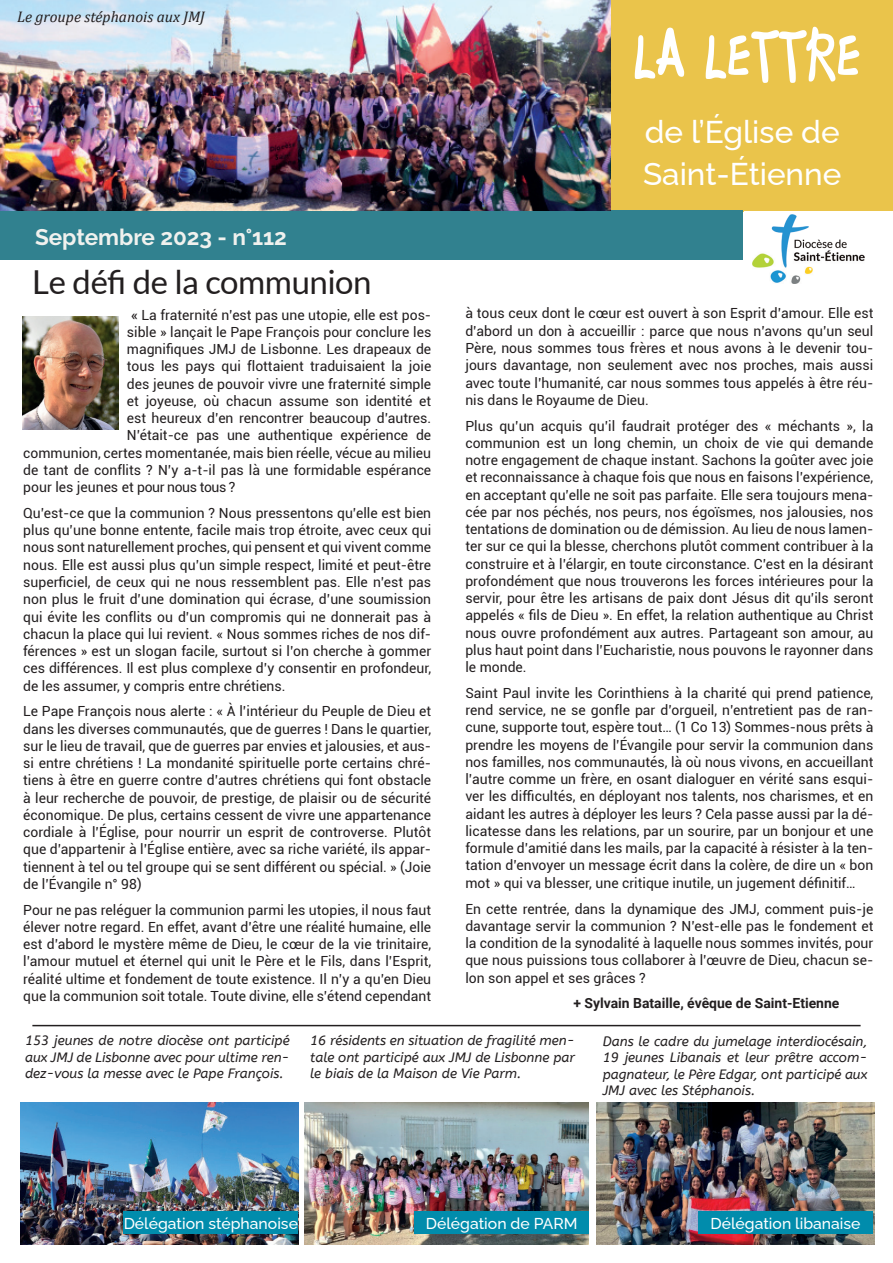
<style>
.page{position:relative;width:893px;height:1263px;background:#fff}
.page>*{position:absolute;margin:0;border:0;box-sizing:border-box;transform-origin:0 0}
.t1{font:700 72px "Boopee";color:#fff}
.t2{font:33px "Lato";letter-spacing:-.01em;color:#231f20}
.t3{font:500 31.5px/42px "Raleway";color:#fff}
.t4{font:700 22.5px "Raleway";color:#f0f1ee}
.t5{font:500 15.75px "Raleway";color:#fff}
.t6{font:italic 15.45px "Cambria";color:#231f20}
.t7{font:13.95px/17.2px "Roboto";color:#231f20;text-align:justify}
.t8{font:700 13.95px "Roboto";color:#231f20}
.t9{font:italic 13.5px/16.2px "A Bee Zee";color:#231f20;text-align:justify}
.s1{font-weight:500}
</style>
<div class="page">
<div style="left:587px;top:0;width:306px;height:211px;background:#eac44b"></div>
<img style="left:753px;top:215px;width:111px;height:68px">
<div style="left:0;top:211px;width:742px;height:49px;background:#31818f"></div>
<img style="left:0;top:0;width:610px;height:211px">
<img style="left:22px;top:316px;width:96px;height:113px">
<img style="left:21px;top:1102px;width:277px;height:143px">
<img style="left:596px;top:1102px;width:278px;height:143px">
<img style="left:304px;top:1102px;width:285px;height:143px">
<div style="left:698px;top:1211px;width:175px;height:22px;background:#018cac"></div>
<div style="left:415px;top:1211px;width:174px;height:22px;background:#018cac"></div>
<div style="left:124px;top:1211px;width:174px;height:22px;background:#018cac"></div>
<hr style="left:32px;top:1025px;width:829px;height:1px;background:#231f20">
<p class="t6" style="left:17px;top:5px;width:189px">Le groupe stéphanois aux JMJ</p>
<h3 class="t4" style="left:35px;top:224px;width:253px">Septembre 2023 - n°112</h3>
<h2 class="t2" style="left:32px;top:263px;width:341px">Le défi de la communion</h2>
<p class="t7" style="left:131px;top:305px;width:302px"><span class="s1">«</span> La fraternité n’est pas une utopie, elle est pos-</p>
<p class="t7" style="left:127px;top:323px;width:306px">sible » lançait le Pape François pour conclure les</p>
<p class="t7" style="left:127px;top:340px;width:306px">magnifiques JMJ de Lisbonne. Les drapeaux de</p>
<p class="t7" style="left:127px;top:357px;width:306px">tous les pays qui flottaient traduisaient la joie</p>
<p class="t7" style="left:127px;top:375px;width:306px">des jeunes de pouvoir vivre une fraternité simple</p>
<p class="t7" style="left:127px;top:392px;width:306px">et joyeuse, où chacun assume son identité et</p>
<p class="t7" style="left:127px;top:409px;width:306px">est heureux d’en rencontrer beaucoup d’autres.</p>
<p class="t7" style="left:127px;top:426px;width:306px">N’était-ce pas une authentique expérience de</p>
<p class="t7" style="left:23px;top:444px;width:409px">communion, certes momentanée, mais bien réelle, vécue au milieu</p>
<p class="t7" style="left:23px;top:461px;width:410px">de tant de conflits ? N’y a-t-il pas là une formidable espérance</p>
<p class="t7" style="left:23px;top:478px;width:214px">pour les jeunes et pour nous tous ?</p>
<p class="t7" style="left:23px;top:504px;width:409px">Qu’est-ce que la communion ? Nous pressentons qu’elle est bien plus qu’une bonne entente, facile mais trop étroite, avec ceux qui nous sont naturellement proches, qui pensent et qui vivent comme nous. Elle est aussi plus qu’un simple respect, limité et peut-être superficiel, de ceux qui ne nous ressemblent pas. Elle n’est pas non plus le fruit d’une domination qui écrase, d’une soumission qui évite les conflits ou d’un compromis qui ne donnerait pas à chacun la place qui lui revient. « Nous sommes riches de nos dif&shy;férences » est un slogan facile, surtout si l’on cherche à gommer ces différences. Il est plus complexe d’y consentir en profondeur, de les assumer, y compris entre chrétiens.</p>
<p class="t7" style="left:23px;top:702px;width:409px">Le Pape François nous alerte : « À l’intérieur du Peuple de Dieu et dans les diverses communautés, que de guerres ! Dans le quartier, sur le lieu de travail, que de guerres par envies et jalousies, et aus&shy;si entre chrétiens ! La mondanité spirituelle porte certains chré&shy;tiens à être en guerre contre d’autres chrétiens qui font obstacle à leur recherche de pouvoir, de prestige, de plaisir ou de sécurité économique. De plus, certains cessent de vivre une appartenance cordiale à l’Église, pour nourrir un esprit de controverse. Plutôt que d’appartenir à l’Église entière, avec sa riche variété, ils appar&shy;tiennent à tel ou tel groupe qui se sent différent ou spécial. » (Joie de l’Évangile n° 98)</p>
<p class="t7" style="left:23px;top:900px;width:409px">Pour ne pas reléguer la communion parmi les utopies, il nous faut élever notre regard. En effet, avant d’être une réalité humaine, elle est d’abord le mystère même de Dieu, le cœur de la vie trinitaire, l’amour mutuel et éternel qui unit le Père et le Fils, dans l’Esprit, réalité ultime et fondement de toute existence. Il n’y a qu’en Dieu que la communion soit totale. Toute divine, elle s’étend cependant</p>
<h1 class="t1" style="left:634px;top:14px;width:229px">LA LETTRE</h1>
<h3 class="t3" style="left:643px;top:107px;width:200px">de l’Église de<br>Saint-Étienne</h3>
<p class="t7" style="left:465px;top:304px;width:409px">à tous ceux dont le cœur est ouvert à son Esprit d’amour. Elle est d’abord un don à accueillir : parce que nous n’avons qu’un seul Père, nous sommes tous frères et nous avons à le devenir tou&shy;jours davantage, non seulement avec nos proches, mais aussi avec toute l’humanité, car nous sommes tous appelés à être réu&shy;nis dans le Royaume de Dieu.</p>
<p class="t7" style="left:465px;top:416px;width:410px">Plus qu’un acquis qu’il faudrait protéger des « méchants », la communion est un long chemin, un choix de vie qui demande notre engagement de chaque instant. Sachons la goûter avec joie et reconnaissance à chaque fois que nous en faisons l’expérience, en acceptant qu’elle ne soit pas parfaite. Elle sera toujours mena&shy;cée par nos péchés, nos peurs, nos égoïsmes, nos jalousies, nos tentations de domination ou de démission. Au lieu de nous lamen&shy;ter sur ce qui la blesse, cherchons plutôt comment contribuer à la construire et à l’élargir, en toute circonstance. C’est en la désirant profondément que nous trouverons les forces intérieures pour la servir, pour être les artisans de paix dont Jésus dit qu’ils seront appelés « fils de Dieu ». En effet, la relation authentique au Christ nous ouvre profondément aux autres. Partageant son amour, au plus haut point dans l’Eucharistie, nous pouvons le rayonner dans le monde.</p>
<p class="t7" style="left:465px;top:684px;width:410px">Saint Paul invite les Corinthiens à la charité qui prend patience, rend service, ne se gonfle par d’orgueil, n’entretient pas de ran&shy;cune, supporte tout, espère tout… (1 Co 13) Sommes-nous prêts à prendre les moyens de l’Évangile pour servir la communion dans nos familles, nos communautés, là où nous vivons, en accueillant l’autre comme un frère, en osant dialoguer en vérité sans esqui&shy;ver les difficultés, en déployant nos talents, nos charismes, et en aidant les autres à déployer les leurs ? Cela passe aussi par la dé&shy;licatesse dans les relations, par un sourire, par un bonjour et une formule d’amitié dans les mails, par la capacité à résister à la ten&shy;tation d’envoyer un message écrit dans la colère, de dire un « bon mot » qui va blesser, une critique inutile, un jugement définitif…</p>
<p class="t7" style="left:465px;top:899px;width:409px">En cette rentrée, dans la dynamique des JMJ, comment puis-je davantage servir la communion ? N’est-elle pas le fondement et la condition de la synodalité à laquelle nous sommes invités, pour que nous puissions tous collaborer à l’œuvre de Dieu, chacun se&shy;lon son appel et ses grâces ?</p>
<p class="t8" style="left:573px;top:993px;width:268px">+ Sylvain Bataille, évêque de Saint-Etienne</p>
<p class="t9" style="left:25px;top:1033px;width:266px">153 jeunes de notre diocèse ont participé aux JMJ de Lisbonne avec pour ultime ren&shy;dez-vous la messe avec le Pape François.</p>
<p class="t9" style="left:310px;top:1033px;width:266px">16 résidents en situation de fragilité men&shy;tale ont participé aux JMJ de Lisbonne par le biais de la Maison de Vie Parm.</p>
<p class="t9" style="left:603px;top:1034px;width:266px">Dans le cadre du jumelage interdiocésain, 19 jeunes Libanais et leur prêtre accom&shy;pagnateur, le Père Edgar, ont participé aux JMJ avec les Stéphanois.</p>
<p class="t5" style="left:124px;top:1211px;width:176px">Délégation stéphanoise</p>
<p class="t5" style="left:426px;top:1211px;width:153px">Délégation de PARM</p>
<p class="t5" style="left:710px;top:1211px;width:152px">Délégation libanaise</p>
</div>
